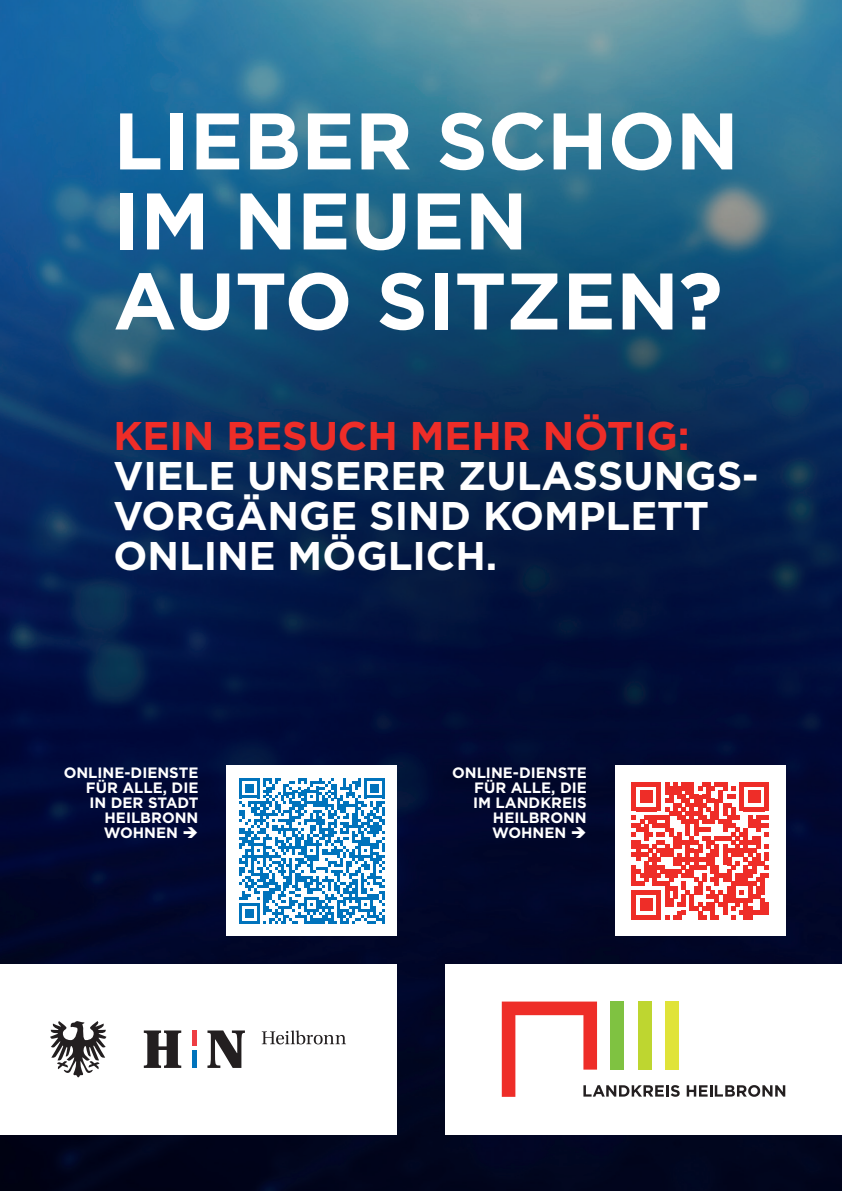
<style>
.page{position:relative;width:842px;height:1191px;background:#fff}
.page>*{position:absolute;margin:0;border:0;box-sizing:border-box;transform-origin:0 0}
.t1{font:700 80px/80px "Gotham";color:#fff}
.t2{font:700 40px/40px "Gotham";color:#fff}
.t3{font:700 40px "Gotham";color:#ee2d28}
.t4{font:700 15px/15px "Gotham";color:#fff;text-align:right}
</style>
<div class="page">
<img style="left:0;top:0;width:842px;height:1191px">
<div style="left:445px;top:964px;width:397px;height:170px;background:#fff"></div>
<svg style="left:687px;top:1085px;width:98px;height:11px"></svg>
<svg style="left:502px;top:1001px;width:178px;height:95px"></svg>
<div style="left:0;top:964px;width:397px;height:170px;background:#fff"></div>
<svg style="left:144px;top:1030px;width:37px;height:38px"></svg>
<svg style="left:207px;top:1030px;width:38px;height:38px"></svg>
<svg style="left:262px;top:1030px;width:84px;height:14px"></svg>
<hr style="left:192px;top:1030px;width:4px;height:16px;background:#ee3d43">
<hr style="left:192px;top:1050px;width:4px;height:18px;background:#0073bc">
<svg style="left:50px;top:1021px;width:56px;height:56px"></svg>
<div style="left:615px;top:765px;width:170px;height:170px;background:#fff"></div>
<svg style="left:632px;top:782px;width:137px;height:137px"></svg>
<div style="left:227px;top:765px;width:170px;height:170px;background:#fff"></div>
<svg style="left:239px;top:778px;width:146px;height:145px"></svg>
<h1 class="t1" style="left:113px;top:101px;width:627px">LIEBER SCHON<br>IM NEUEN<br>AUTO SITZEN?</h1>
<h2 class="t3" style="left:113px;top:409px;width:578px">KEIN BESUCH MEHR NÖTIG:</h2>
<h2 class="t2" style="left:113px;top:455px;width:647px">VIELE UNSERER ZULASSUNGS-<br>VORGÄNGE SIND KOMPLETT<br>ONLINE MÖGLICH.</h2>
<p class="t4" style="left:64px;top:764px;width:136px">ONLINE-DIENSTE<br>FÜR ALLE, DIE<br>IN DER STADT<br>HEILBRONN<br>WOHNEN ➔</p>
<p class="t4" style="left:452px;top:764px;width:136px">ONLINE-DIENSTE<br>FÜR ALLE, DIE<br>IM LANDKREIS<br>HEILBRONN<br>WOHNEN ➔</p>
</div>
